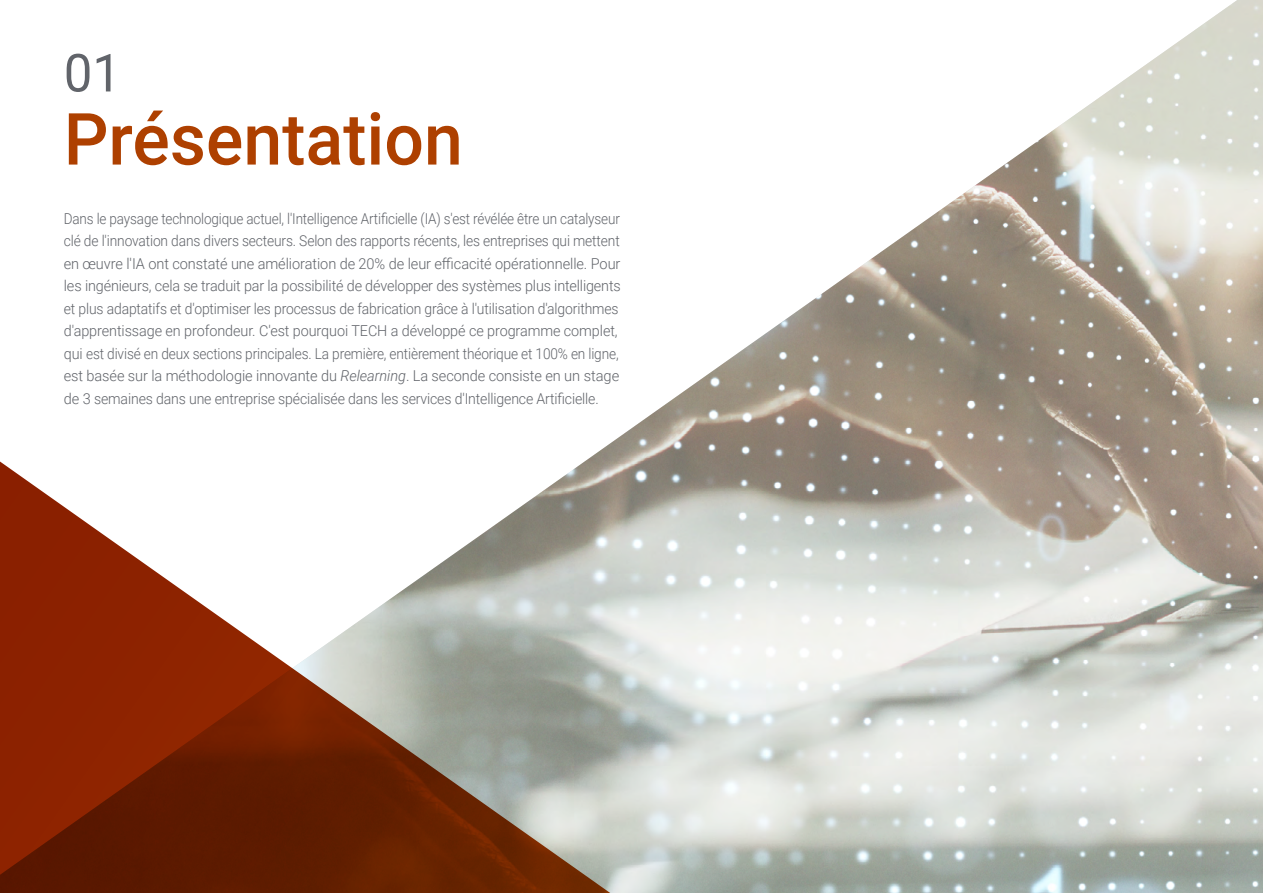
<style>
.page{position:relative;width:1263px;height:893px;background:#fff}
.page>*{position:absolute;margin:0;border:0;box-sizing:border-box;transform-origin:0 0}
.t1{font:500 72px "Roboto";color:#ae4000}
.t2{font:52.5px "Roboto";color:#61646a}
.t3{font:300 15px/22.5px "Roboto";letter-spacing:-.01em;color:#61646a;scale:.9 1}
.s1{font-style:italic}
</style>
<div class="page">
<img style="left:606px;top:0;width:657px;height:893px">
<svg style="left:0;top:446px;width:640px;height:447px"></svg>
<h2 class="t2" style="left:64px;top:36px;width:59px">01</h2>
<h1 class="t1" style="left:64px;top:89px;width:401px">Présentation</h1>
<p class="t3" style="left:64px;top:207px;width:620px">Dans le paysage technologique actuel, l'Intelligence Artificielle (IA) s'est révélée être un catalyseur clé de l'innovation dans divers secteurs. Selon des rapports récents, les entreprises qui mettent en œuvre l'IA ont constaté une amélioration de 20% de leur efficacité opérationnelle. Pour les ingénieurs, cela se traduit par la possibilité de développer des systèmes plus intelligents et plus adaptatifs et d'optimiser les processus de fabrication grâce à l'utilisation d'algorithmes d'apprentissage en profondeur. C'est pourquoi TECH a développé ce programme complet, qui est divisé en deux sections principales. La première, entièrement théorique et 100% en ligne, est basée sur la méthodologie innovante du <span class="s1">Relearning</span>. La seconde consiste en un stage de 3 semaines dans une entreprise spécialisée dans les services d'Intelligence Artificielle.</p>
</div>
